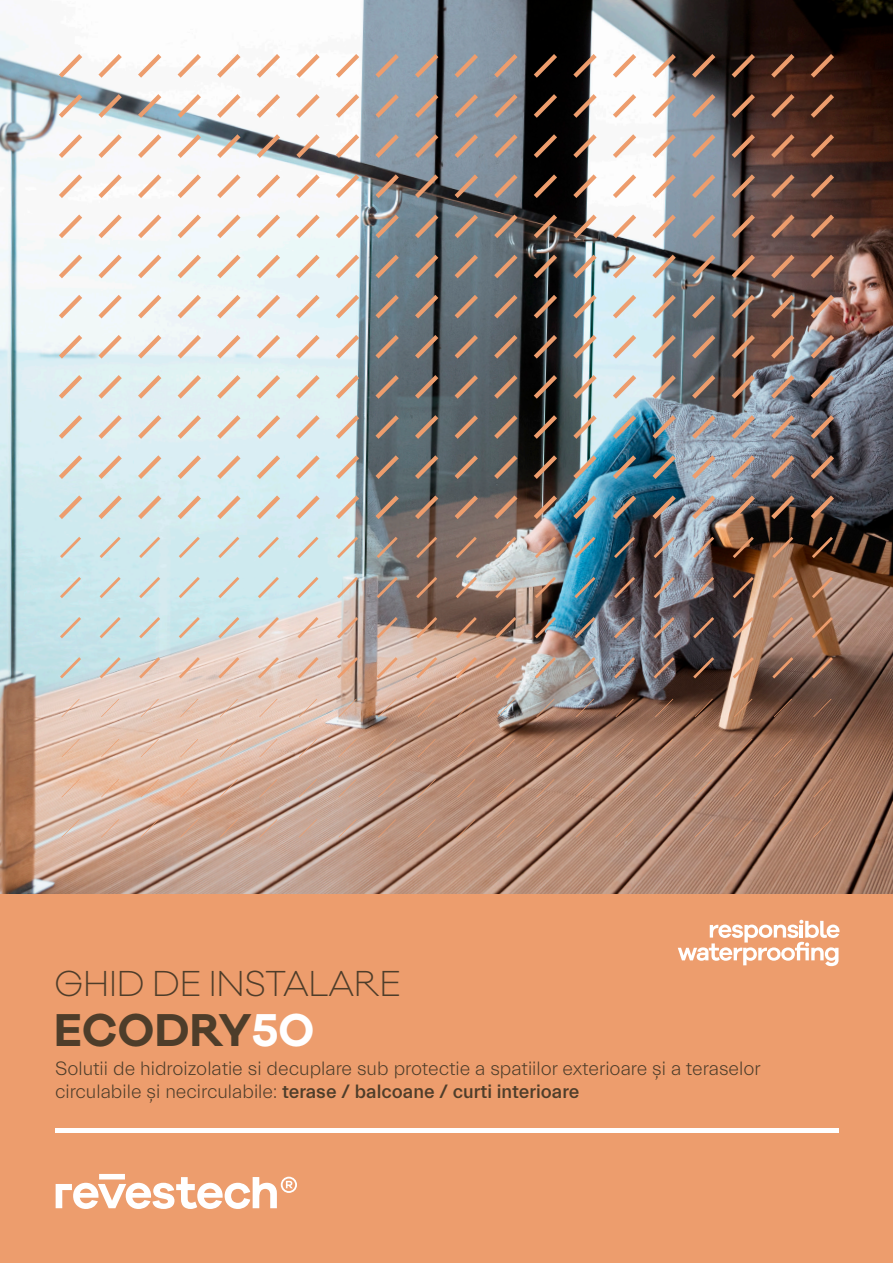
<style>
.page{position:relative;width:893px;height:1263px;background:#ed9d6d}
.page>*{position:absolute;margin:0;border:0;box-sizing:border-box;transform-origin:0 0}
.t1{font:700 42px "Galano Classic";letter-spacing:.005em;color:#4e3d2a}
.t2{font:300 33px "Galano Classic";letter-spacing:-.01em;color:#4e3d2a}
.t3{font:300 19.5px/23.4px "Everett";color:#4e3d2a}
.s1{color:#fff}
.s2{font-weight:500}
</style>
<div class="page">
<div style="left:55px;top:1128px;width:784px;height:5px;background:#fff"></div>
<svg style="left:678px;top:920px;width:161px;height:46px"></svg>
<svg style="left:56px;top:1174px;width:241px;height:35px"></svg>
<img style="left:0;top:0;width:893px;height:893px">
<img style="left:59px;top:54px;width:775px;height:783px">
<h2 class="t2" style="left:54px;top:962px;width:348px">GHID DE INSTALARE</h2>
<h1 class="t1" style="left:54px;top:1002px;width:262px">ECODRY<span class="s1">50</span></h1>
<p class="t3" style="left:55px;top:1057px;width:707px">Solutii de hidroizolatie si decuplare sub protectie a spatiilor exterioare și a teraselor circulabile și necirculabile: <span class="s2">terase / balcoane / curti interioare</span></p>
</div>
